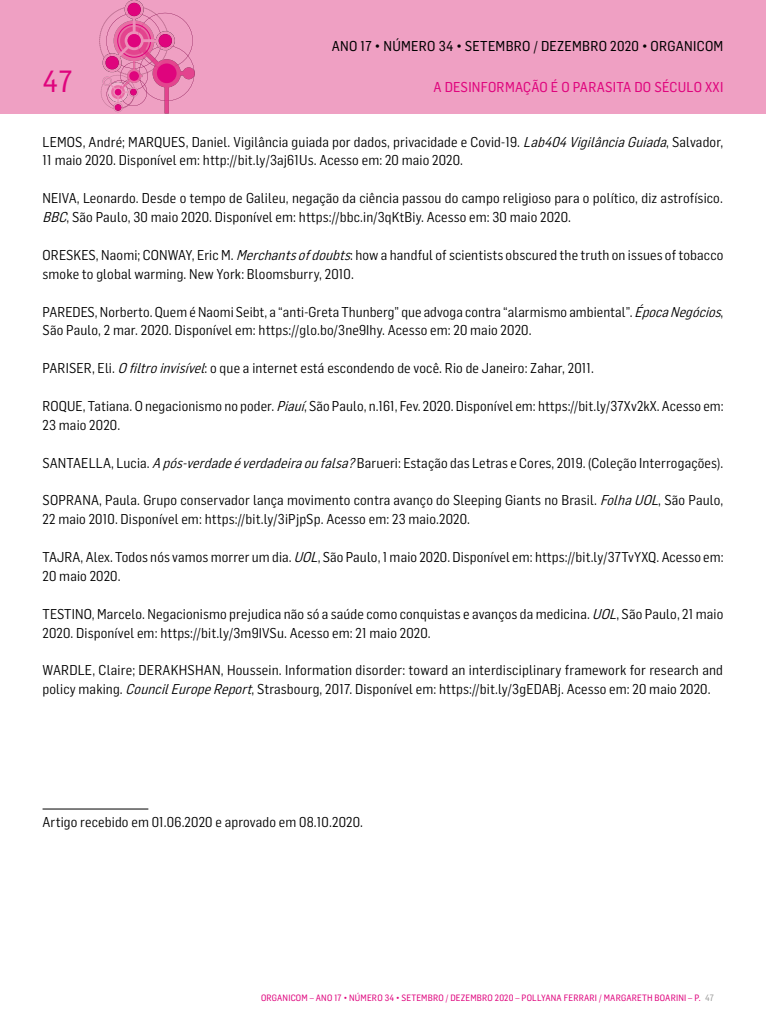
<style>
.page{position:relative;width:766px;height:1021px;background:#fff}
.page>*{position:absolute;margin:0;border:0;box-sizing:border-box;transform-origin:0 0}
.t1{font:30px "Flama Semicondensed Basic";color:#df047d}
.t2{font:14px/18.9px "Flama Semicondensed";letter-spacing:.01em;color:#000}
.t3{font:14px "Flama Semicondensed Basic";letter-spacing:.02em;color:#000}
.t4{font:14px "Flama Semicondensed Basic";letter-spacing:.02em;color:#df047d}
.t5{font:9px "Flama Semicondensed Basic";letter-spacing:.02em;color:#df047d}
.s1{font-style:italic}
.s2{color:#9d9d9c}
</style>
<div class="page">
<div style="left:0;top:0;width:765px;height:113px;background:#efa0c3"></div>
<svg style="left:99px;top:0;width:96px;height:113px"></svg>
<hr style="left:43px;top:808px;width:105px;height:1px;background:#000">
<p class="t3" style="left:331px;top:37px;width:393px">ANO 17 • NÚMERO 34 • SETEMBRO / DEZEMBRO 2020 • ORGANICOM</p>
<h1 class="t1" style="left:43px;top:62px;width:32px">47</h1>
<p class="t4" style="left:433px;top:78px;width:291px">A DESINFORMAÇÃO É O PARASITA DO SÉCULO XXI</p>
<p class="t2" style="left:43px;top:131px;width:682px">LEMOS, André; MARQUES, Daniel. Vigilância guiada por dados, privacidade e Covid-19. <span class="s1">Lab404VigilânciaGuiada</span>, Salvador,<br>11 maio 2020. Disponível em: http://bit.ly/3aj61Us. Acesso em: 20 maio 2020.</p>
<p class="t2" style="left:43px;top:188px;width:681px">NEIVA, Leonardo. Desde o tempo de Galileu, negação da ciência passou do campo religioso para o político, diz astrofísico.<br><span class="s1">BBC</span>, São Paulo, 30 maio 2020. Disponível em: https://bbc.in/3qKtBiy. Acesso em: 30 maio 2020.</p>
<p class="t2" style="left:43px;top:245px;width:682px">ORESKES, Naomi; CONWAY, Eric M. <span class="s1">Merchantsofdoubts</span>: how a handful of scientists obscured the truth on issues of tobacco smoke to global warming. New York: Bloomsburry, 2010.</p>
<p class="t2" style="left:43px;top:301px;width:683px">PAREDES, Norberto. Quem é Naomi Seibt, a “anti-Greta Thunberg” que advoga contra “alarmismo ambiental”. <span class="s1">ÉpocaNegócios</span>,<br>São Paulo, 2 mar. 2020. Disponível em: https://glo.bo/3ne9Ihy. Acesso em: 20 maio 2020.</p>
<p class="t2" style="left:43px;top:358px;width:553px">PARISER, Eli. <span class="s1">O filtroinvisível</span>: o que a internet está escondendo de você. Rio de Janeiro: Zahar, 2011.</p>
<p class="t2" style="left:43px;top:396px;width:682px">ROQUE, Tatiana. O negacionismo no poder. <span class="s1">Piauí</span>, São Paulo, n. 161, Fev. 2020. Disponível em: https://bit.ly/37Xv2kX. Acesso em:<br>23 maio 2020.</p>
<p class="t2" style="left:43px;top:452px;width:682px">SANTAELLA, Lucia. <span class="s1">A pós-verdadeéverdadeiraoufalsa?</span>Barueri: Estação das Letras e Cores, 2019. (Coleção Interrogações).</p>
<p class="t2" style="left:43px;top:490px;width:682px">SOPRANA, Paula. Grupo conservador lança movimento contra avanço do Sleeping Giants no Brasil. <span class="s1">FolhaUOL</span>, São Paulo,<br>22 maio 2010. Disponível em: https://bit.ly/3iPjpSp. Acesso em: 23 maio.2020.</p>
<p class="t2" style="left:43px;top:547px;width:682px">TAJRA, Alex. Todos nós vamos morrer um dia. <span class="s1">UOL</span>, São Paulo, 1 maio 2020. Disponível em: https://bit.ly/37TvYXQ. Acesso em:<br>20 maio 2020.</p>
<p class="t2" style="left:43px;top:603px;width:682px">TESTINO, Marcelo. Negacionismo prejudica não só a saúde como conquistas e avanços da medicina. <span class="s1">UOL</span>, São Paulo, 21 maio<br>2020. Disponível em: https://bit.ly/3m9IVSu. Acesso em: 21 maio 2020.</p>
<p class="t2" style="left:43px;top:660px;width:682px">WARDLE, Claire; DERAKHSHAN, Houssein. Information disorder: toward an interdisciplinary framework for research and policy making. <span class="s1">CouncilEuropeReport</span>, Strasbourg, 2017. Disponível em: https://bit.ly/3gEDABj. Acesso em: 20 maio 2020.</p>
<p class="t2" style="left:43px;top:811px;width:322px">Artigo recebido em 01.06.2020 e aprovado em 08.10.2020.</p>
<p class="t5" style="left:261px;top:992px;width:291px">ORGANICOM – ANO 17 • NÚMERO 34 • SETEMBRO / DEZEMBRO 2020 – POLLYANA</p>
<p class="t5" style="left:563px;top:992px;width:11px">FERRARI</p>
<p class="t5" style="left:599px;top:992px;width:18px">/ MARGARET</p>
<p class="t5" style="left:647px;top:992px;width:18px">H BOARINI</p>
<p class="t5" style="left:688px;top:992px;width:27px">– P. <span class="s2">47</span></p>
</div>
